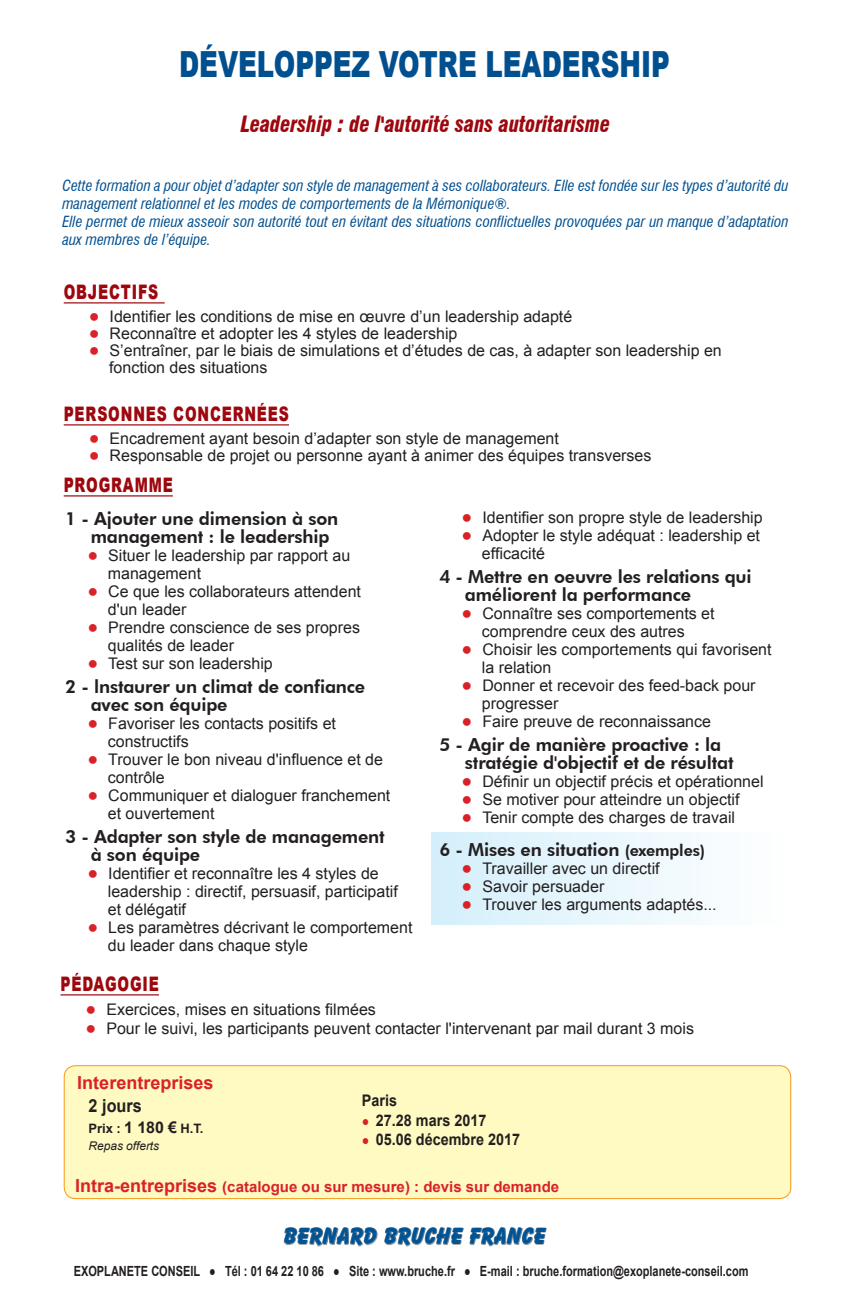
<style>
.page{position:relative;width:851px;height:1304px;background:#fff}
.page>*{position:absolute;margin:0;border:0;box-sizing:border-box;transform-origin:0 0}
.t1{font:900 36px "Arial";color:#004f8f;scale:.72 1}
.t2{font:800 24px "Balloon BT";letter-spacing:.005em;color:#005495}
.t3{font:italic 900 condensed 22px "Swiss 721 BT";color:#9d070d;scale:.9 1}
.t4{font:900 20px "Arial";letter-spacing:.06em;color:#9d070d;scale:.7 1}
.t5{font:800 18px/18px "Futura BT";letter-spacing:-.01em;color:#231f20}
.t6{font:700 18px "Arial";color:#da2128}
.t7{font:700 18px "Arial";color:#231f20;scale:.9 1}
.t8{font:16px/18px "Arial";color:#231f20}
.t9{font:700 16px "Arial";color:#231f20;scale:.9 1}
.t10{font:italic condensed 15px/18px "Swiss 721 BT";color:#004f8f}
.t11{font:700 15px "Arial";color:#da2128}
.t12{font:700 14px "Arial";color:#231f20;scale:.78 1}
.t13{font:700 13px "Arial";color:#231f20}
.t14{font:italic 12px "Arial";letter-spacing:-.005em;color:#231f20}
.s1{font-weight:700;font-size:18px;color:#da2128}
.s2{font-size:16px}
.s3{font-size:14px;color:#da2128}
.s4{font-size:18px}
</style>
<div class="page">
<svg style="left:283px;top:1227px;width:264px;height:20px"></svg>
<hr style="left:64px;top:302px;width:101px;height:1px;background:#9d070d">
<hr style="left:64px;top:424px;width:225px;height:1px;background:#9d070d">
<hr style="left:64px;top:495px;width:109px;height:1px;background:#9d070d">
<div style="left:64px;top:1066px;width:726px;height:133px;background:#fffac1;border-radius:11px"></div>
<div style="left:64px;top:1065px;width:727px;height:134px;border:1px solid #f7971d;border-radius:11px"></div>
<hr style="left:60px;top:994px;width:99px;height:1px;background:#9d070d">
<div style="left:432px;top:832px;width:356px;height:92px;background:linear-gradient(to right,#d4effb,#fffffe)"></div>
<h1 class="t1" style="left:179px;top:38px;width:679px">DÉVELOPPEZ VOTRE LEADERSHIP</h1>
<h3 class="t3" style="left:241px;top:111px;width:412px">Leadership : de l'autorité sans autoritarisme</h3>
<p class="t10" style="left:62px;top:177px;width:727px">Cette formation a pour objet d’adapter son style de management à ses collaborateurs. Elle est fondée sur les types d’autorité du management relationnel et les modes de comportements de la Mémonique®.<br>Elle permet de mieux asseoir son autorité tout en évitant des situations conflictuelles provoquées par un manque d’adaptation aux membres de l’équipe.</p>
<p class="t4" style="left:64px;top:277px;width:65px">OBJECTIFS</p>
<p class="t8" style="left:89px;top:307px;width:485px"><span class="s1">●</span> Identifier les conditions de mise en œuvre d’un leadership adapté</p>
<p class="t8" style="left:89px;top:324px;width:370px"><span class="s1">●</span> Reconnaître et adopter les 4 styles de leadership</p>
<p class="t8" style="left:109px;top:342px;width:614px;line-height:17px;text-indent:-20px"><span class="s1">●</span> S’entraîner, par le biais de simulations et d’études de cas, à adapter son leadership en fonction des situations</p>
<p class="t4" style="left:64px;top:399px;width:323px">PERSONNES CONCERNÉES</p>
<p class="t8" style="left:89px;top:429px;width:472px"><span class="s1">●</span> Encadrement ayant besoin d’adapter son style de management</p>
<p class="t8" style="left:89px;top:446px;width:564px"><span class="s1">●</span> Responsable de projet ou personne ayant à animer des équipes transverses</p>
<p class="t4" style="left:64px;top:470px;width:157px">PROGRAMME</p>
<p class="t5" style="left:91px;top:510px;width:249px;text-indent:-26px">1 - Ajouter une dimension à son management : le leadership</p>
<p class="t8" style="left:108px;top:547px;width:244px;text-indent:-20px"><span class="s1">●</span> Situer le leadership par rapport au management</p>
<p class="t8" style="left:108px;top:583px;width:255px;text-indent:-20px"><span class="s1">●</span> Ce que les collaborateurs attendent d'un leader</p>
<p class="t8" style="left:108px;top:619px;width:254px;text-indent:-20px"><span class="s1">●</span> Prendre conscience de ses propres qualités de leader</p>
<p class="t8" style="left:87px;top:655px;width:187px"><span class="s1">●</span> Test sur son leadership</p>
<p class="t5" style="left:91px;top:677px;width:276px;text-indent:-26px">2 - lnstaurer un climat de confiance avec son équipe</p>
<p class="t8" style="left:108px;top:715px;width:230px;text-indent:-20px"><span class="s1">●</span> Favoriser les contacts positifs et constructifs</p>
<p class="t8" style="left:108px;top:751px;width:277px;text-indent:-20px"><span class="s1">●</span> Trouver le bon niveau d'influence et de contrôle</p>
<p class="t8" style="left:108px;top:787px;width:284px;text-indent:-20px"><span class="s1">●</span> Communiquer et dialoguer franchement et ouvertement</p>
<p class="t5" style="left:91px;top:827px;width:295px;text-indent:-26px">3 - Adapter son style de management à son équipe</p>
<p class="t8" style="left:108px;top:864px;width:291px;text-indent:-20px"><span class="s1">●</span> Identifier et reconnaître les 4 styles de leadership : directif, persuasif, participatif et délégatif</p>
<p class="t8" style="left:108px;top:918px;width:306px;text-indent:-20px"><span class="s1">●</span> Les paramètres décrivant le comportement du leader dans chaque style</p>
<p class="t8" style="left:461px;top:509px;width:303px"><span class="s1">●</span> Identifier son propre style de leadership</p>
<p class="t8" style="left:482px;top:527px;width:279px;text-indent:-20px"><span class="s1">●</span> Adopter le style adéquat : leadership et efficacité</p>
<p class="t5" style="left:465px;top:567px;width:288px;text-indent:-26px">4 - Mettre en oeuvre les relations qui améliorent la performance</p>
<p class="t8" style="left:461px;top:605px;width:254px;text-align:center"><span class="s1">●</span> Connaître ses comportements et comprendre ceux des autres</p>
<p class="t8" style="left:482px;top:641px;width:291px;text-indent:-20px"><span class="s1">●</span> Choisir les comportements qui favorisent la relation</p>
<p class="t8" style="left:482px;top:677px;width:275px;text-indent:-20px"><span class="s1">●</span> Donner et recevoir des feed-back pour progresser</p>
<p class="t8" style="left:461px;top:713px;width:251px"><span class="s1">●</span> Faire preuve de reconnaissance</p>
<p class="t5" style="left:465px;top:735px;width:270px;text-indent:-26px">5 - Agir de manière proactive : la stratégie d'objectif et de résultat</p>
<p class="t8" style="left:461px;top:772px;width:303px"><span class="s1">●</span> Définir un objectif précis et opérationnel</p>
<p class="t8" style="left:461px;top:790px;width:279px"><span class="s1">●</span> Se motiver pour atteindre un objectif</p>
<p class="t8" style="left:461px;top:808px;width:275px"><span class="s1">●</span> Tenir compte des charges de travail</p>
<p class="t5" style="left:439px;top:841px;width:267px">6 - Mises en situation <span class="s2">(exemples)</span></p>
<p class="t8" style="left:461px;top:860px;width:200px"><span class="s1">●</span> Travailler avec un directif</p>
<p class="t8" style="left:461px;top:878px;width:144px"><span class="s1">●</span> Savoir persuader</p>
<p class="t8" style="left:461px;top:896px;width:257px"><span class="s1">●</span> Trouver les arguments adaptés...</p>
<p class="t4" style="left:60px;top:969px;width:142px">PÉDAGOGIE</p>
<p class="t8" style="left:85px;top:1001px;width:292px"><span class="s1">●</span> Exercices, mises en situations filmées</p>
<p class="t8" style="left:85px;top:1020px;width:610px"><span class="s1">●</span> Pour le suivi, les participants peuvent contacter l'intervenant par mail durant 3 mois</p>
<p class="t6" style="left:77px;top:1071px;width:138px">Interentreprises</p>
<p class="t7" style="left:89px;top:1094px;width:61px">2 jours</p>
<p class="t13" style="left:89px;top:1119px;width:116px">Prix : <span class="s2">1 180 €</span> H.T.</p>
<p class="t14" style="left:89px;top:1138px;width:72px">Repas offerts</p>
<p class="t9" style="left:362px;top:1090px;width:41px">Paris</p>
<p class="t9" style="left:362px;top:1109px;width:140px"><span class="s3">●</span> 27.28 mars 2017</p>
<p class="t9" style="left:362px;top:1129px;width:177px"><span class="s3">●</span> 05.06 décembre 2017</p>
<p class="t11" style="left:75px;top:1177px;width:485px"><span class="s4">Intra-entreprises</span> (catalogue ou sur mesure) : devis sur demande</p>
<h2 class="t2" style="left:283px;top:1222px;width:264px">BERNARD BRUCHE FRANCE</h2>
<p class="t12" style="left:74px;top:1262px;width:866px">EXOPLANETE CONSEIL ● Tél : 01 64 22 10 86 ● Site : www.bruche.fr ● E-mail : bruche.formation@exoplanete-conseil.com</p>
</div>
